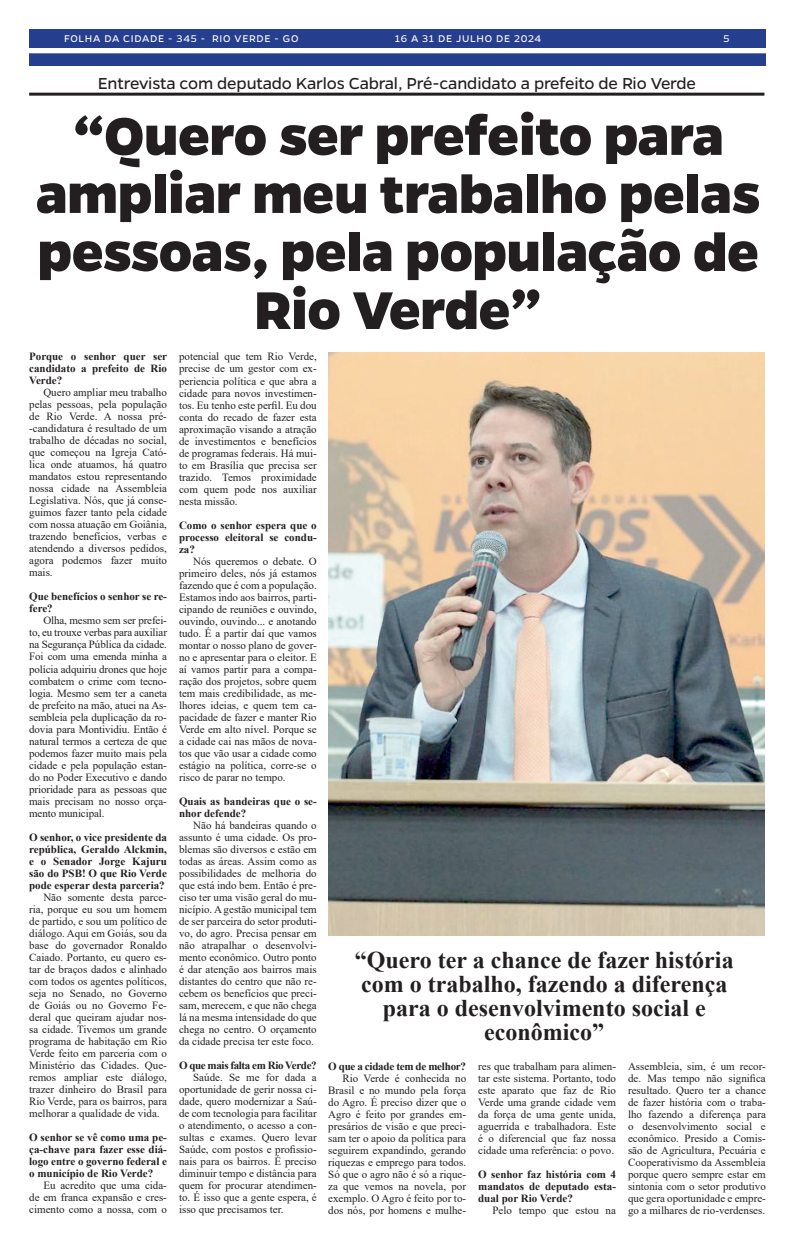
<style>
.page{position:relative;width:794px;height:1248px;background:#fff}
.page>*{position:absolute;margin:0;border:0;box-sizing:border-box;transform-origin:0 0}
.t1{font:800 60px/58px "Gentona";letter-spacing:-.01em;color:#231f20;text-align:center}
.t2{font:700 24px/24px "Times New Roman";color:#231f20;text-align:center}
.t3{font:18px "Gentona";letter-spacing:-.01em;color:#231f20}
.t4{font:11px/12px "Times New Roman";color:#231f20;text-align:justify}
.t5{font:700 11px/12px "Times New Roman";color:#231f20;text-align:justify}
.Titulo_2_Colunas{font:11px "Gentona";letter-spacing:.065em;color:#fff}
.t6{font:700 11px "Times New Roman";letter-spacing:-.03em;color:#231f20}
.t7{font:700 11px "Times New Roman";letter-spacing:-.02em;color:#231f20}
</style>
<div class="page">
<div style="left:30px;top:29px;width:736px;height:37px;background:#253f8e"></div>
<div style="left:30px;top:48px;width:736px;height:5px;background:#fff"></div>
<img style="left:328px;top:353px;width:436px;height:582px">
<hr style="left:29px;top:93px;width:735px;height:3px;background:#231f20">
<p class="Titulo_2_Colunas" style="left:64px;top:32px;width:236px">FOLHA DA CIDADE - 345 - RIO VERDE - GO</p>
<p class="Titulo_2_Colunas" style="left:395px;top:32px;width:148px">16 A 31 DE JULHO DE 2024</p>
<p class="Titulo_2_Colunas" style="left:723px;top:32px;width:7px">5</p>
<p class="t3" style="left:98px;top:73px;width:600px">Entrevista com deputado Karlos Cabral, Pré-candidato a prefeito de Rio Verde</p>
<p class="t1" style="left:36px;top:106px;width:726px">“Quero ser prefeito para ampliar meu trabalho pelas pessoas, pela população de<br>Rio Verde”</p>
<p class="t5" style="left:29px;top:350px;width:139px">Porque o senhor quer ser candidato a prefeito de Rio Verde?</p>
<p class="t4" style="left:29px;top:386px;width:139px;text-indent:14px">Quero ampliar meu trabalho pelas pessoas, pela população de Rio Verde. A nossa pré--candidatura é resultado de um trabalho de décadas no social, que começou na Igreja Cató&shy;lica onde atuamos, há quatro mandatos estou representando nossa cidade na Assembleia Legislativa. Nós, que já conse&shy;guimos fazer tanto pela cidade com nossa atuação em Goiânia, trazendo benefícios, verbas e atendendo a diversos pedidos, agora podemos fazer muito mais.</p>
<p class="t5" style="left:29px;top:590px;width:139px">Que benefícios o senhor se re&shy;fere?</p>
<p class="t4" style="left:29px;top:614px;width:139px;text-indent:14px">Olha, mesmo sem ser prefei&shy;to, eu trouxe verbas para auxiliar na Segurança Pública da cidade.<br>Foi com uma emenda minha a polícia adquiriu drones que hoje combatem o crime com tecno&shy;logia. Mesmo sem ter a caneta de prefeito na mão, atuei na As&shy;sembleia pela duplicação da ro&shy;dovia para Montividiu. Então é natural termos a certeza de que podemos fazer muito mais pela cidade e pela população estan&shy;do no Poder Executivo e dando prioridade para as pessoas que mais precisam no nosso orça&shy;mento municipal.</p>
<p class="t5" style="left:29px;top:830px;width:139px">O senhor, o vice presidente da república, Geraldo Alckmin, e o Senador Jorge Kajuru são do PSB! O que Rio Verde pode esperar desta parceria?</p>
<p class="t4" style="left:29px;top:890px;width:139px;text-indent:14px">Não somente desta parce&shy;ria, porque eu sou um homem de partido, e sou um político de diálogo. Aqui em Goiás, sou da base do governador Ronaldo Caiado. Portanto, eu quero es&shy;tar de braços dados e alinhado com todos os agentes políticos, seja no Senado, no Governo de Goiás ou no Governo Fe&shy;deral que queiram ajudar nos&shy;sa cidade. Tivemos um grande programa de habitação em Rio Verde feito em parceria com o Ministério das Cidades. Que&shy;remos ampliar este diálogo, trazer dinheiro do Brasil para Rio Verde, para os bairros, para melhorar a qualidade de vida.</p>
<p class="t5" style="left:29px;top:1130px;width:139px">O senhor se vê como uma pe&shy;ça-chave para fazer esse diá&shy;logo entre o governo federal e o município de Rio Verde?</p>
<p class="t4" style="left:29px;top:1178px;width:139px;text-indent:14px">Eu acredito que uma cida&shy;de em franca expansão e cres&shy;cimento como a nossa, com o</p>
<p class="t4" style="left:179px;top:350px;width:139px">potencial que tem Rio Verde, precise de um gestor com ex&shy;periencia política e que abra a cidade para novos investimen&shy;tos. Eu tenho este perfil. Eu dou conta do recado de fazer esta aproximação visando a atração de investimentos e benefícios de programas federais. Há mui&shy;to em Brasília que precisa ser trazido. Temos proximidade com quem pode nos auxiliar nesta missão.</p>
<p class="t5" style="left:179px;top:518px;width:139px">Como o senhor espera que o processo eleitoral se condu&shy;za?</p>
<p class="t4" style="left:179px;top:554px;width:139px;text-indent:14px">Nós queremos o debate. O primeiro deles, nós já estamos fazendo que é com a população.<br>Estamos indo aos bairros, parti&shy;cipando de reuniões e ouvindo, ouvindo, ouvindo... e anotando tudo. É a partir daí que vamos montar o nosso plano de gover&shy;no e apresentar para o eleitor. E aí vamos partir para a compa&shy;ração dos projetos, sobre quem tem mais credibilidade, as me&shy;lhores ideias, e quem tem ca&shy;pacidade de fazer e manter Rio Verde em alto nível. Porque se a cidade cai nas mãos de nova&shy;tos que vão usar a cidade como estágio na política, corre-se o risco de parar no tempo.</p>
<p class="t5" style="left:179px;top:794px;width:139px">Quais as bandeiras que o se&shy;nhor defende?</p>
<p class="t4" style="left:179px;top:818px;width:139px;text-indent:14px">Não há bandeiras quando o assunto é uma cidade. Os pro&shy;blemas são diversos e estão em todas as áreas. Assim como as possibilidades de melhoria do que está indo bem. Então é pre&shy;ciso ter uma visão geral do mu&shy;nicípio. A gestão municipal tem de ser parceira do setor produti&shy;vo, do agro. Precisa pensar em não atrapalhar o desenvolvi&shy;mento econômico. Outro ponto é dar atenção aos bairros mais distantes do centro que não re&shy;cebem os benefícios que preci&shy;sam, merecem, e que não chega lá na mesma intensidade do que chega no centro. O orçamento da cidade precisa ter este foco.</p>
<p class="t6" style="left:179px;top:1057px;width:139px">O que mais falta em Rio Verde?</p>
<p class="t4" style="left:179px;top:1070px;width:139px;text-indent:14px">Saúde. Se me for dada a oportunidade de gerir nossa ci&shy;dade, quero modernizar a Saú&shy;de com tecnologia para facilitar o atendimento, o acesso a con&shy;sultas e exames. Quero levar Saúde, com postos e profissio&shy;nais para os bairros. É preciso diminuir tempo e distância para quem for procurar atendimen&shy;to. É isso que a gente espera, é isso que precisamos ter.</p>
<p class="t2" style="left:355px;top:947px;width:380px">“Quero ter a chance de fazer história com o trabalho, fazendo a diferença para o desenvolvimento social e econômico”</p>
<p class="t7" style="left:328px;top:1057px;width:139px">O que a cidade tem de melhor?</p>
<p class="t4" style="left:328px;top:1071px;width:139px;text-indent:14px">Rio Verde é conhecida no Brasil e no mundo pela força do Agro. É preciso dizer que o Agro é feito por grandes em&shy;presários de visão e que preci&shy;sam ter o apoio da política para seguirem expandindo, gerando riquezas e emprego para todos.<br>Só que o agro não é só a rique&shy;za que vemos na novela, por exemplo. O Agro é feito por to&shy;dos nós, por homens e mulhe-</p>
<p class="t4" style="left:478px;top:1059px;width:139px">res que trabalham para alimen&shy;tar este sistema. Portanto, todo este aparato que faz de Rio Verde uma grande cidade vem da força de uma gente unida, aguerrida e trabalhadora. Este é o diferencial que faz nossa cidade uma referência: o povo.</p>
<p class="t5" style="left:478px;top:1167px;width:139px">O senhor faz história com 4 mandatos de deputado esta&shy;dual por Rio Verde?</p>
<p class="t4" style="left:492px;top:1203px;width:125px">Pelo tempo que estou na</p>
<p class="t4" style="left:628px;top:1059px;width:139px">Assembleia, sim, é um recor&shy;de. Mas tempo não significa resultado. Quero ter a chance de fazer história com o traba&shy;lho fazendo a diferença para o desenvolvimento social e econômico. Presido a Comis&shy;são de Agricultura, Pecuária e Cooperativismo da Assembleia porque quero sempre estar em sintonia com o setor produtivo que gera oportunidade e empre&shy;go a milhares de rio-verdenses.</p>
</div>
